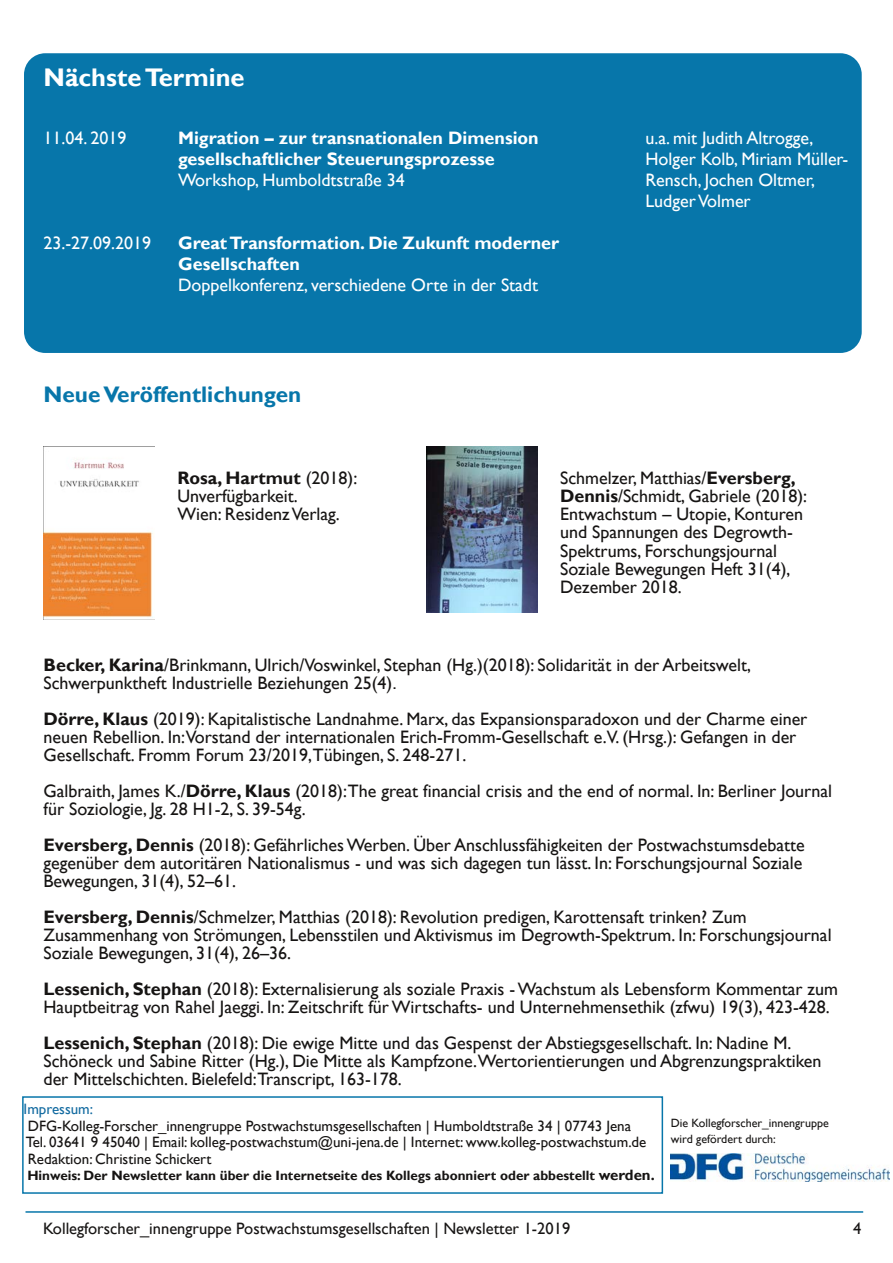
<style>
.page{position:relative;width:893px;height:1263px;background:#fff}
.page>*{position:absolute;margin:0;border:0;box-sizing:border-box;transform-origin:0 0}
.t1{font:700 25.5px "Gill Sans";color:#fff}
.t2{font:700 22.5px "Gill Sans";color:#0776aa}
.t3{font:18px/18px "Gill Sans";color:#161413}
.t4{font:18px/21px "Gill Sans";color:#fff}
.t5{font:700 18px/21px "Gill Sans";color:#fff}
.t6{font:16.5px "Gill Sans";color:#161413}
.t7{font:15px/16.5px "Gill Sans";color:#161413}
.t8{font:15px "Gill Sans";color:#136ba1}
.t9{font:700 13.5px "Gill Sans";color:#161413}
.t10{font:12px/16.5px "Gill Sans";color:#161413}
.s1{font-weight:700}
.s2{font-family:"Arial"}
.s3{font-size:15px}
</style>
<div class="page">
<hr style="left:26px;top:1211px;width:837px;height:2px;background:#0776aa">
<div style="left:24px;top:53px;width:838px;height:300px;background:#0776aa;border-radius:21px"></div>
<div style="left:22px;top:1096px;width:641px;height:98px;border:2px solid #0776aa"></div>
<img style="left:670px;top:1153px;width:220px;height:28px">
<img style="left:44px;top:446px;width:110px;height:174px">
<img style="left:426px;top:446px;width:111px;height:167px">
<h1 class="t1" style="left:44px;top:62px;width:203px">Nächste Termine</h1>
<p class="t4" style="left:44px;top:128px;width:85px">11.04. 2019</p>
<p class="t4" style="left:44px;top:233px;width:109px">23.-27.09.2019</p>
<p class="t5" style="left:178px;top:128px;width:362px">Migration – zur transnationalen Dimension gesellschaftlicher Steuerungsprozesse</p>
<p class="t4" style="left:178px;top:170px;width:228px">Workshop, Humboldtstraße 34</p>
<p class="t5" style="left:178px;top:233px;width:383px">Great Transformation. Die Zukunft moderner<br>Gesellschaften</p>
<p class="t4" style="left:178px;top:275px;width:361px">Doppelkonferenz, verschiedene Orte in der Stadt</p>
<p class="t2" style="left:44px;top:381px;width:259px">Neue Veröffentlichungen</p>
<p class="t4" style="left:645px;top:128px;width:204px">u.a. mit Judith Altrogge,<br>Holger Kolb, Miriam Müller-<br>Rensch, Jochen Oltmer,<br>Ludger Volmer</p>
<p class="t3" style="left:177px;top:470px;width:181px"><span class="s1">Rosa, Hartmut</span> (2018):<br>Unverfügbarkeit.<br>Wien: Residenz Verlag.</p>
<p class="t3" style="left:560px;top:470px;width:249px">Schmelzer, Matthias/<span class="s1">Eversberg,<br>Dennis</span>/Schmidt, Gabriele (2018):<br>Entwachstum – Utopie, Konturen und Spannungen des Degrowth-<br>Spektrums, Forschungsjournal<br>Soziale Bewegungen Heft 31(4),<br>Dezember 2018.</p>
<p class="t3" style="left:44px;top:656px;width:709px"><span class="s1">Becker, Karina</span>/Brinkmann, Ulrich/Voswinkel, Stephan (Hg.)(2018): Solidarität in der Arbeitswelt,<br>Schwerpunktheft Industrielle Beziehungen 25(4)<span class="s2">.</span></p>
<p class="t3" style="left:44px;top:710px;width:765px"><span class="s1">Dörre, Klaus</span> (2019): Kapitalistische Landnahme. Marx, das Expansionsparadoxon und der Charme einer neuen Rebellion. In:Vorstand der internationalen Erich-Fromm-Gesellschaft e.V. (Hrsg.): Gefangen in der<br>Gesellschaft. Fromm Forum 23/2019,Tübingen, S. 248-271.</p>
<p class="t3" style="left:44px;top:782px;width:790px">Galbraith, James K./<span class="s1">Dörre, Klaus</span> (2018):The great financial crisis and the end of normal. In: Berliner Journal für Soziologie, Jg. 28 H1-2, S. 39-54g.</p>
<p class="t3" style="left:44px;top:836px;width:763px"><span class="s1">Eversberg, Dennis</span> (2018): Gefährliches Werben. Über Anschlussfähigkeiten der Postwachstumsdebatte gegenüber dem autoritären Nationalismus - und was sich dagegen tun lässt. In: Forschungsjournal Soziale<br>Bewegungen, 31(4), 52–61.</p>
<p class="t3" style="left:44px;top:908px;width:790px"><span class="s1">Eversberg, Dennis</span>/Schmelzer, Matthias (2018): Revolution predigen, Karottensaft trinken? Zum<br>Zusammenhang von Strömungen, Lebensstilen und Aktivismus im Degrowth-Spektrum. In: Forschungsjournal<br>Soziale Bewegungen, 31(4), 26–36.</p>
<p class="t3" style="left:44px;top:980px;width:796px"><span class="s1">Lessenich, Stephan</span> (2018): Externalisierung als soziale Praxis - Wachstum als Lebensform Kommentar zum<br>Hauptbeitrag von Rahel Jaeggi. In: Zeitschrift für Wirtschafts- und Unternehmensethik (zfwu) 19(3), 423-428.</p>
<p class="t3" style="left:44px;top:1034px;width:779px"><span class="s1">Lessenich, Stephan</span> (2018): Die ewige Mitte und das Gespenst der Abstiegsgesellschaft. In: Nadine M.<br>Schöneck und Sabine Ritter (Hg.), Die Mitte als Kampfzone.Wertorientierungen und Abgrenzungspraktiken der Mittelschichten. Bielefeld:Transcript, 163-178.</p>
<p class="t8" style="left:24px;top:1100px;width:71px">Impressum:</p>
<p class="t7" style="left:26px;top:1118px;width:622px">DFG-Kolleg-Forscher_innengruppe Postwachstumsgesellschaften | Humboldtstraße 34 | 07743 Jena<br>Tel. 03641 9 45040 | Email: kolleg-postwachstum@uni-jena.de | Internet: www.kolleg-postwachstum.de<br>Redaktion: Christine Schickert</p>
<p class="t9" style="left:27px;top:1167px;width:629px">Hinweis: Der Newsletter kann über die Internetseite des Kollegs abonniert oder abbestellt <span class="s3">werden.</span></p>
<p class="t10" style="left:671px;top:1114px;width:159px">Die Kollegforscher_innengruppe wird gefördert durch:</p>
<p class="t6" style="left:43px;top:1219px;width:529px">Kollegforscher_innengruppe Postwachstumsgesellschaften | Newsletter 1-2019</p>
<p class="t6" style="left:853px;top:1219px;width:10px">4</p>
</div>
